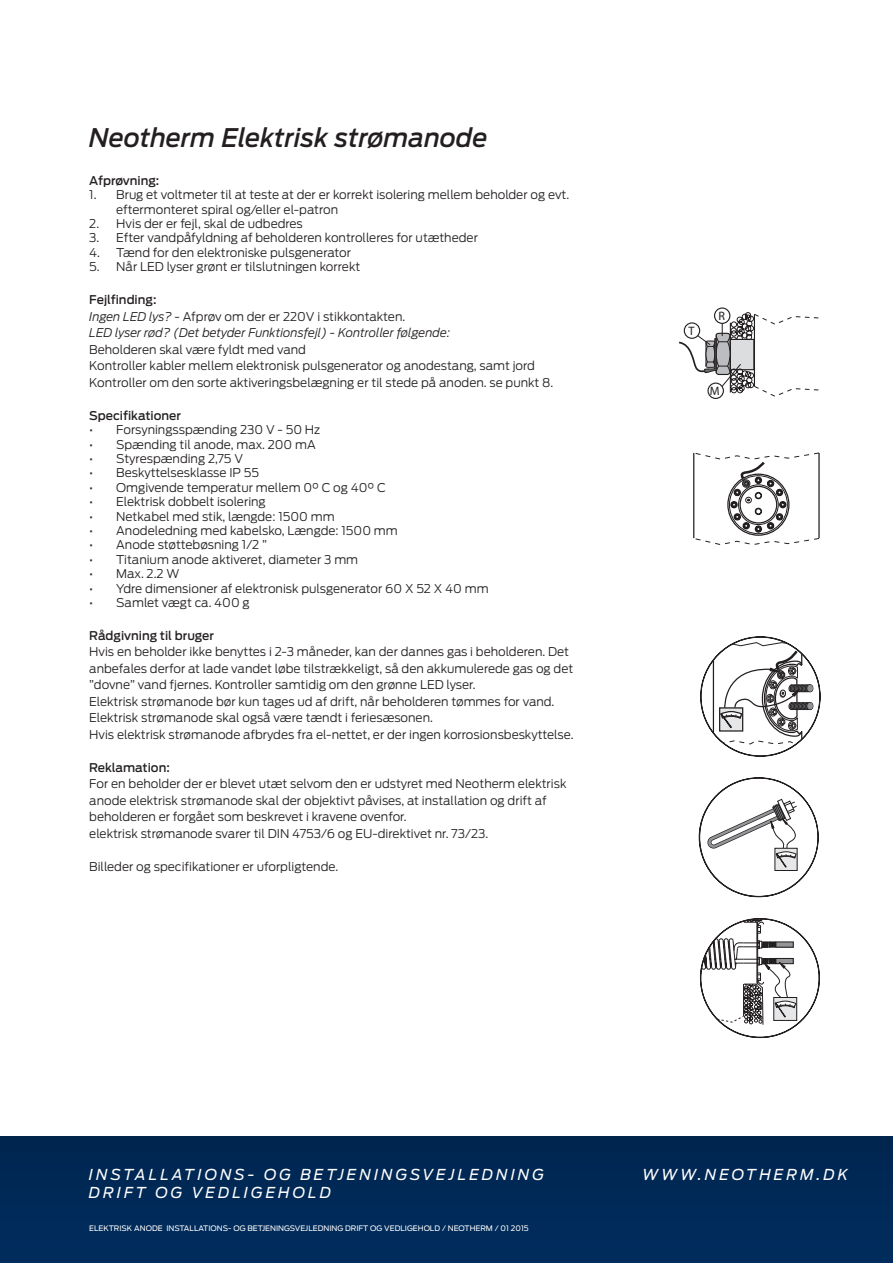
<style>
.page{position:relative;width:893px;height:1263px;background:#fff}
.page>*{position:absolute;margin:0;border:0;box-sizing:border-box;transform-origin:0 0}
.Kapitelbezeichnung{font:italic 500 25.5px "Antenna";color:#231f20}
.t1{font:italic 15px "Antenna";letter-spacing:.2em;color:#fff}
.t2{font:12.15px "Frutiger";color:#231f20}
.LAUF_NEU_1{font:300 12px/16.5px "Antenna";color:#231f20}
.LAUF_NEU_1-2{font:500 12px "Antenna";color:#231f20}
.LAUF_NEU_1-3{font:italic 300 12px "Antenna";color:#231f20}
.Fuss_links{font:7.5px "Antenna";color:#fff}
.s1{font-style:italic}
</style>
<div class="page">
<div style="left:0;top:1137px;width:893px;height:126px;background:#002957"></div>
<svg style="left:700px;top:636px;width:120px;height:120px"></svg>
<div style="left:714px;top:307px;width:16px;height:17px;border:1px solid #231f20;border-radius:50%"></div>
<div style="left:707px;top:383px;width:17px;height:16px;border:1px solid #231f20;border-radius:50%"></div>
<svg style="left:679px;top:312px;width:140px;height:85px"></svg>
<svg style="left:693px;top:452px;width:127px;height:93px"></svg>
<svg style="left:699px;top:777px;width:119px;height:120px"></svg>
<svg style="left:700px;top:918px;width:120px;height:120px"></svg>
<p class="Kapitelbezeichnung" style="left:89px;top:122px;width:400px">Neotherm Elektrisk strømanode</p>
<p class="LAUF_NEU_1-2" style="left:89px;top:173px;width:72px">Afprøvning:</p>
<p class="LAUF_NEU_1" style="left:116px;top:188px;width:454px;line-height:14.4px;text-indent:-27px">1. Brug et voltmeter til at teste at der er korrekt isolering mellem beholder og evt. eftermonteret spiral og/eller el-patron</p>
<p class="LAUF_NEU_1" style="left:89px;top:215px;width:215px">2. Hvis der er fejl, skal de udbedres</p>
<p class="LAUF_NEU_1" style="left:89px;top:230px;width:390px">3. Efter vandpåfyldning af beholderen kontrolleres for utætheder</p>
<p class="LAUF_NEU_1" style="left:89px;top:244px;width:263px">4. Tænd for den elektroniske pulsgenerator</p>
<p class="LAUF_NEU_1" style="left:89px;top:259px;width:272px">5. Når LED lyser grønt er tilslutningen korrekt</p>
<p class="LAUF_NEU_1-2" style="left:89px;top:293px;width:69px">Fejlfinding:</p>
<p class="LAUF_NEU_1" style="left:89px;top:308px;width:317px"><span class="s1">Ingen LED lys?</span> - Afprøv om der er 220V i stikkontakten.</p>
<p class="LAUF_NEU_1-3" style="left:89px;top:326px;width:362px">LED lyser rød? (Det betyder Funktionsfejl) - Kontroller følgende:</p>
<p class="LAUF_NEU_1" style="left:89px;top:341px;width:218px">Beholderen skal være fyldt med vand</p>
<p class="LAUF_NEU_1" style="left:89px;top:358px;width:447px">Kontroller kabler mellem elektronisk pulsgenerator og anodestang, samt jord</p>
<p class="LAUF_NEU_1" style="left:89px;top:374px;width:466px">Kontroller om den sorte aktiveringsbelægning er til stede på anoden. se punkt 8.</p>
<p class="LAUF_NEU_1-2" style="left:89px;top:408px;width:93px">Specifikationer</p>
<p class="LAUF_NEU_1" style="left:89px;top:422px;width:232px">• Forsyningsspænding 230 V - 50 Hz</p>
<p class="LAUF_NEU_1" style="left:89px;top:436px;width:228px">• Spænding til anode, max. 200 mA</p>
<p class="LAUF_NEU_1" style="left:89px;top:450px;width:155px">• Styrespænding 2,75 V</p>
<p class="LAUF_NEU_1" style="left:89px;top:465px;width:171px">• Beskyttelsesklasse IP 55</p>
<p class="LAUF_NEU_1" style="left:89px;top:479px;width:298px">• Omgivende temperatur mellem 0° C og 40° C</p>
<p class="LAUF_NEU_1" style="left:89px;top:494px;width:178px">• Elektrisk dobbelt isolering</p>
<p class="LAUF_NEU_1" style="left:89px;top:508px;width:247px">• Netkabel med stik, længde: 1500 mm</p>
<p class="LAUF_NEU_1" style="left:89px;top:522px;width:310px">• Anodeledning med kabelsko, Længde: 1500 mm</p>
<p class="LAUF_NEU_1" style="left:89px;top:537px;width:179px">• Anode støttebøsning 1/2 ”</p>
<p class="LAUF_NEU_1" style="left:89px;top:551px;width:270px">• Titanium anode aktiveret, diameter 3 mm</p>
<p class="LAUF_NEU_1" style="left:89px;top:566px;width:92px">• Max. 2.2 W</p>
<p class="LAUF_NEU_1" style="left:89px;top:580px;width:401px">• Ydre dimensioner af elektronisk pulsgenerator 60 X 52 X 40 mm</p>
<p class="LAUF_NEU_1" style="left:89px;top:594px;width:162px">• Samlet vægt ca. 400 g</p>
<p class="LAUF_NEU_1-2" style="left:89px;top:628px;width:126px">Rådgivning til bruger</p>
<p class="LAUF_NEU_1" style="left:89px;top:644px;width:485px">Hvis en beholder ikke benyttes i 2-3 måneder, kan der dannes gas i beholderen. Det anbefales derfor at lade vandet løbe tilstrækkeligt, så den akkumulerede gas og det ”dovne” vand fjernes. Kontroller samtidig om den grønne LED lyser.</p>
<p class="LAUF_NEU_1" style="left:89px;top:693px;width:466px">Elektrisk strømanode bør kun tages ud af drift, når beholderen tømmes for vand.</p>
<p class="LAUF_NEU_1" style="left:89px;top:710px;width:345px">Elektrisk strømanode skal også være tændt i feriesæsonen.</p>
<p class="LAUF_NEU_1" style="left:89px;top:726px;width:486px">Hvis elektrisk strømanode afbrydes fra el-nettet, er der ingen korrosionsbeskyttelse.</p>
<p class="LAUF_NEU_1-2" style="left:89px;top:760px;width:82px">Reklamation:</p>
<p class="LAUF_NEU_1" style="left:89px;top:776px;width:479px">For en beholder der er blevet utæt selvom den er udstyret med Neotherm elektrisk anode elektrisk strømanode skal der objektivt påvises, at installation og drift af</p>
<p class="LAUF_NEU_1" style="left:89px;top:809px;width:319px">beholderen er forgået som beskrevet i kravene ovenfor.</p>
<p class="LAUF_NEU_1" style="left:89px;top:825px;width:401px">elektrisk strømanode svarer til DIN 4753/6 og EU-direktivet nr. 73/23.</p>
<p class="LAUF_NEU_1" style="left:89px;top:858px;width:251px">Billeder og specifikationer er uforpligtende.</p>
<p class="t2" style="left:688px;top:323px;width:8px">T</p>
<p class="t2" style="left:718px;top:308px;width:8px">R</p>
<p class="t2" style="left:710px;top:383px;width:11px">M</p>
<p class="t1" style="left:89px;top:1166px;width:457px">INSTALLATIONS- OG BETJENINGSVEJLEDNING</p>
<p class="t1" style="left:642px;top:1166px;width:207px">WWW.NEOTHERM.DK</p>
<p class="t1" style="left:89px;top:1184px;width:244px">DRIFT OG VEDLIGEHOLD</p>
<p class="Fuss_links" style="left:89px;top:1224px;width:441px">ELEKTRISK ANODE INSTALLATIONS- OG BETJENINGSVEJLEDNING DRIFT OG VEDLIGEHOLD / NEOTHERM / 01 2015</p>
</div>
